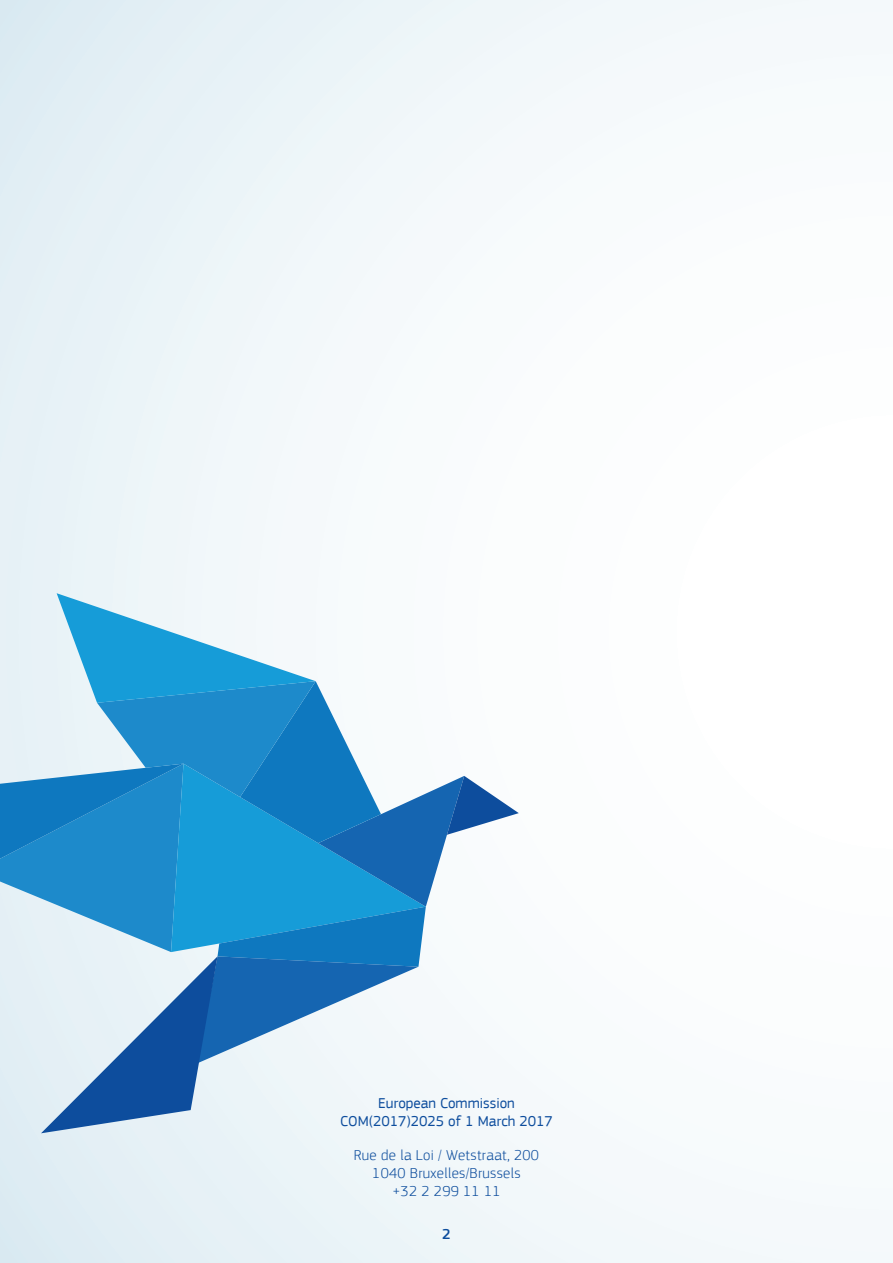
<style>
.page{position:relative;width:893px;height:1263px;background:#fff}
.page>*{position:absolute;margin:0;border:0;box-sizing:border-box;transform-origin:0 0}
.t1{font:300 15px "EC Square Sans Pro";letter-spacing:.02em;color:#0d4d9d}
.t2{font:15px "EC Square Sans Pro";color:#0d4d9d}
.t3{font:500 15px "EC Square Sans Pro";color:#0d4d9d}
.t4{font:500 12px "EC Square Sans Pro";color:#0d4d9d}
</style>
<div class="page">
<div style="left:0;top:0;width:893px;height:1263px;background:linear-gradient(to right,#e5f0f6,#fff)"></div>
<svg style="left:0;top:593px;width:519px;height:540px"></svg>
<p class="t2" style="left:378px;top:1095px;width:138px">European Commission</p>
<p class="t2" style="left:340px;top:1113px;width:214px">COM(2017)2025 of 1 March 2017</p>
<p class="t1" style="left:354px;top:1146px;width:187px">Rue de la Loi / Wetstraat, 200</p>
<p class="t1" style="left:372px;top:1164px;width:150px">1040 Bruxelles/Brussels</p>
<p class="t1" style="left:392px;top:1182px;width:110px">+32 2 299 11 11</p>
<p class="t4" style="left:443px;top:1225px;width:8px">2</p>
<p class="t3" style="left:442px;top:1225px;width:10px">2</p>
</div>
